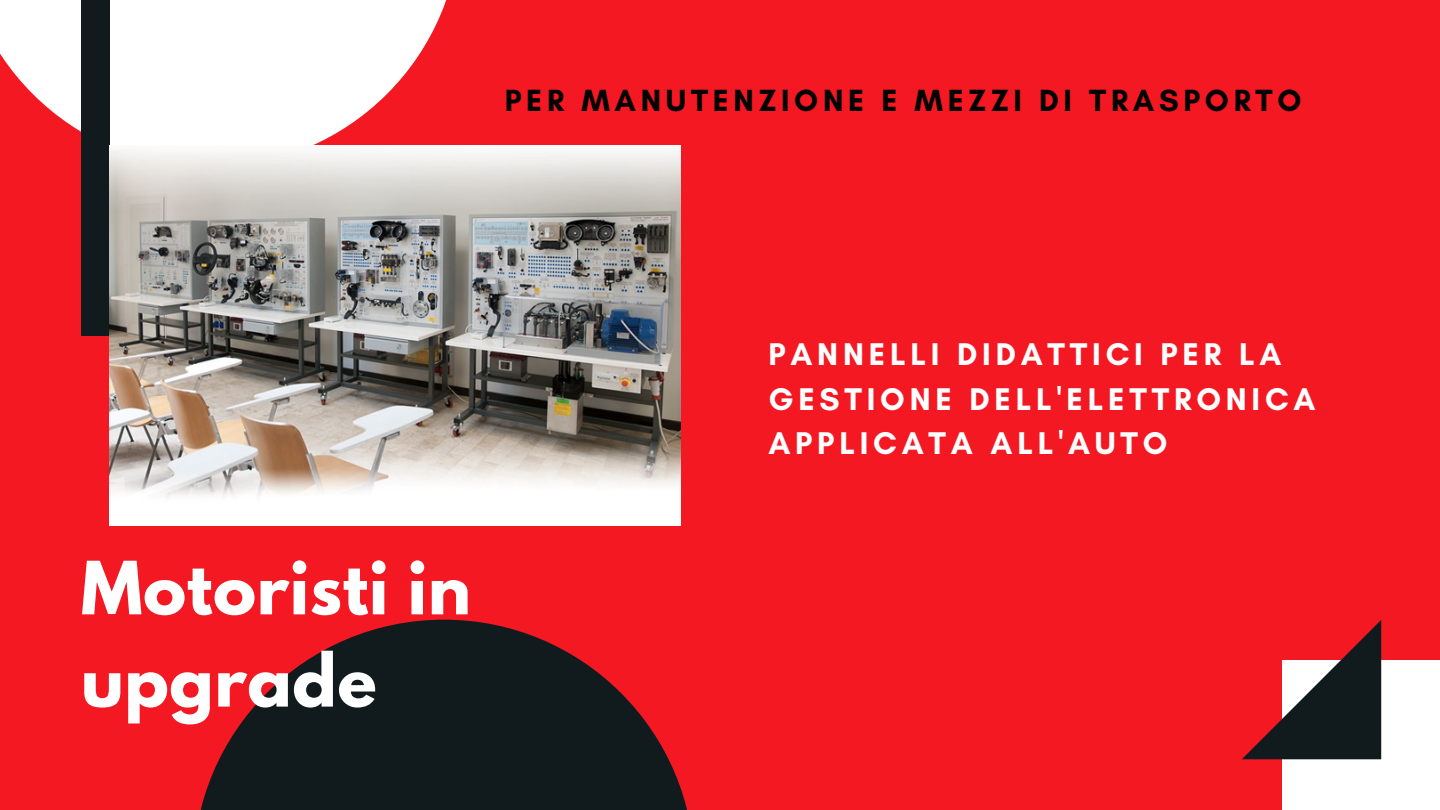
<style>
.page{position:relative;width:1440px;height:810px;background:#f41823}
.page>*{position:absolute;margin:0;border:0;box-sizing:border-box;transform-origin:0 0}
.t1{font:700 65px/92.2px "League Spartan";letter-spacing:.01em;color:#fff}
.t2{font:700 32px/44.2px "Glacial Indifference";letter-spacing:.15em;color:#fff}
.t3{font:700 31.2px "Glacial Indifference";letter-spacing:.15em;color:#000}
</style>
<div class="page">
<svg style="left:0;top:0;width:460px;height:146px;fill:#fff"></svg>
<svg style="left:200px;top:620px;width:487px;height:190px;fill:#111b1e"></svg>
<div style="left:81px;top:0;width:29px;height:335px;background:#111b1e"></div>
<div style="left:1283px;top:661px;width:157px;height:149px;background:#fff"></div>
<svg style="left:1242px;top:620px;width:139px;height:139px"></svg>
<img style="left:109px;top:146px;width:571px;height:379px">
<p class="t3" style="left:505px;top:81px;width:798px">PER MANUTENZIONE E MEZZI DI TRASPORTO</p>
<h1 class="t1" style="left:81px;top:550px;width:391px">Motoristi in upgrade</h1>
<p class="t2" style="left:768px;top:332px;width:549px">PANNELLI DIDATTICI PER LA<br>GESTIONE DELL'ELETTRONICA<br>APPLICATA ALL'AUTO</p>
</div>
